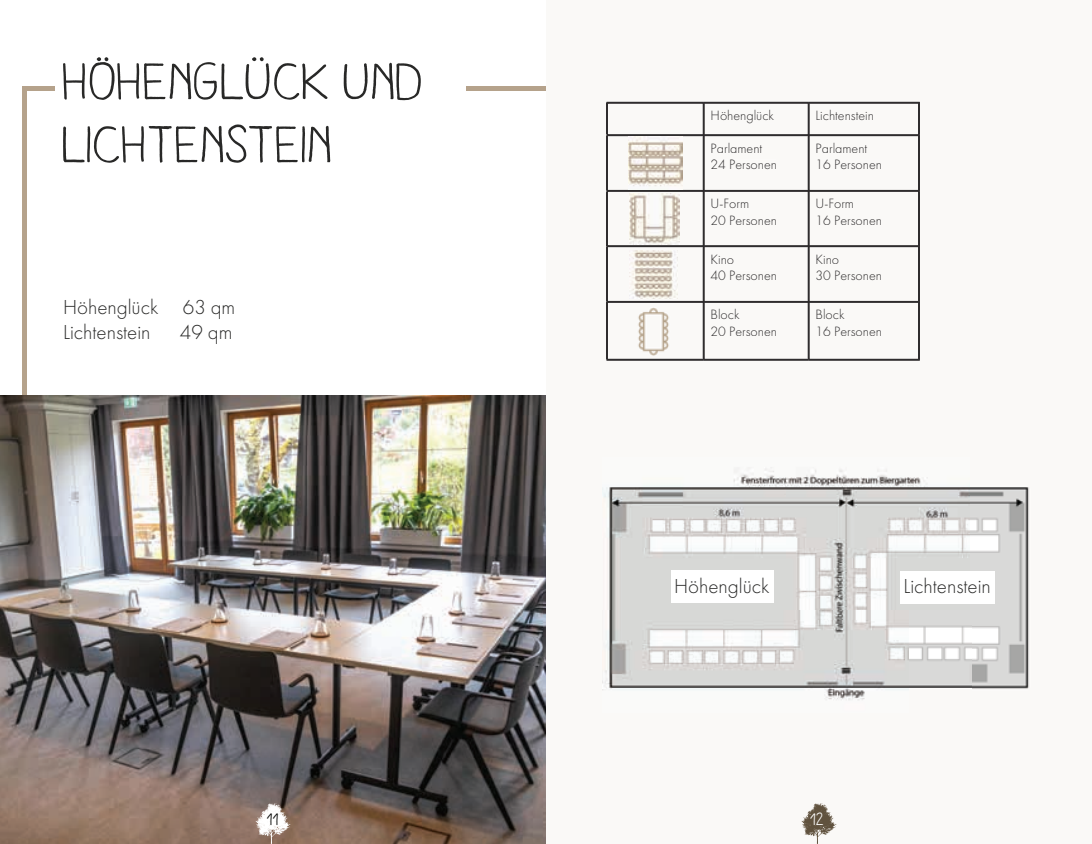
<style>
.page{position:relative;width:1092px;height:844px;background:#fff}
.page>*{position:absolute;margin:0;border:0;box-sizing:border-box;transform-origin:0 0}
.t1{font:52.5px/63px "Aracne Reg";color:#282827}
.t2{font:300 21px/25.2px "Futura";color:#282827}
.t3{font:17.5px "Aracne Reg";color:#040503}
.t4{font:17.5px "Aracne Reg";color:#fff}
.t5{font:300 14px/16.8px "Futura";color:#2f2d2e}
</style>
<div class="page">
<svg style="left:606px;top:102px;width:313px;height:258px"></svg>
<div style="left:711px;top:110px;width:63px;height:13px;background:#faf9f7"></div>
<div style="left:816px;top:110px;width:56px;height:10px;background:#faf9f7"></div>
<div style="left:711px;top:142px;width:51px;height:11px;background:#faf9f7"></div>
<div style="left:711px;top:160px;width:65px;height:9px;background:#faf9f7"></div>
<div style="left:816px;top:142px;width:51px;height:11px;background:#faf9f7"></div>
<div style="left:817px;top:160px;width:64px;height:9px;background:#faf9f7"></div>
<div style="left:711px;top:199px;width:37px;height:9px;background:#faf9f7"></div>
<div style="left:711px;top:215px;width:65px;height:10px;background:#faf9f7"></div>
<div style="left:816px;top:199px;width:37px;height:9px;background:#faf9f7"></div>
<div style="left:817px;top:215px;width:64px;height:10px;background:#faf9f7"></div>
<div style="left:711px;top:254px;width:22px;height:9px;background:#faf9f7"></div>
<div style="left:710px;top:270px;width:66px;height:10px;background:#faf9f7"></div>
<div style="left:816px;top:254px;width:22px;height:9px;background:#faf9f7"></div>
<div style="left:816px;top:271px;width:65px;height:9px;background:#faf9f7"></div>
<div style="left:711px;top:309px;width:28px;height:10px;background:#faf9f7"></div>
<div style="left:711px;top:326px;width:65px;height:10px;background:#faf9f7"></div>
<div style="left:816px;top:309px;width:28px;height:10px;background:#faf9f7"></div>
<div style="left:817px;top:326px;width:64px;height:10px;background:#faf9f7"></div>
<img style="left:628px;top:136px;width:54px;height:54px">
<img style="left:629px;top:194px;width:50px;height:50px">
<img style="left:629px;top:250px;width:48px;height:48px">
<img style="left:630px;top:307px;width:47px;height:48px">
<div style="left:22px;top:91px;width:5px;height:304px;background:#b5a28b"></div>
<div style="left:466px;top:86px;width:80px;height:5px;background:#b5a28b"></div>
<div style="left:22px;top:86px;width:33px;height:5px;background:#b5a28b"></div>
<img style="left:603px;top:467px;width:427px;height:234px">
<img style="left:0;top:395px;width:546px;height:448px">
<svg style="left:255px;top:803px;width:35px;height:40px"></svg>
<svg style="left:801px;top:803px;width:35px;height:40px"></svg>
<div style="left:900px;top:570px;width:94px;height:33px;background:#fff"></div>
<div style="left:671px;top:570px;width:102px;height:32px;background:#fff"></div>
<h1 class="t1" style="left:63px;top:49px;width:362px">HÖHENGLÜCK UND<br>LICHTENSTEIN</h1>
<h2 class="t2" style="left:63px;top:294px;width:174px">Höhenglück 63 qm<br>Lichtenstein</h2>
<h2 class="t2" style="left:180px;top:319px;width:54px">49 qm</h2>
<p class="t3" style="left:267px;top:808px;width:13px">11</p>
<p class="t5" style="left:710px;top:107px;width:65px">Höhenglück</p>
<p class="t5" style="left:815px;top:107px;width:60px">Lichtenstein</p>
<p class="t5" style="left:710px;top:139px;width:68px">Parlament<br>24 Personen</p>
<p class="t5" style="left:815px;top:139px;width:68px">Parlament<br>16 Personen</p>
<p class="t5" style="left:710px;top:195px;width:68px">U-Form<br>20 Personen</p>
<p class="t5" style="left:815px;top:195px;width:68px">U-Form<br>16 Personen</p>
<p class="t5" style="left:710px;top:250px;width:68px">Kino<br>40 Personen</p>
<p class="t5" style="left:815px;top:250px;width:68px">Kino<br>30 Personen</p>
<p class="t5" style="left:710px;top:306px;width:68px">Block<br>20 Personen</p>
<p class="t5" style="left:815px;top:306px;width:68px">Block<br>16 Personen</p>
<h2 class="t2" style="left:674px;top:573px;width:97px">Höhenglück</h2>
<h2 class="t2" style="left:903px;top:573px;width:89px">Lichtenstein</h2>
<p class="t4" style="left:810px;top:809px;width:15px">12</p>
</div>
